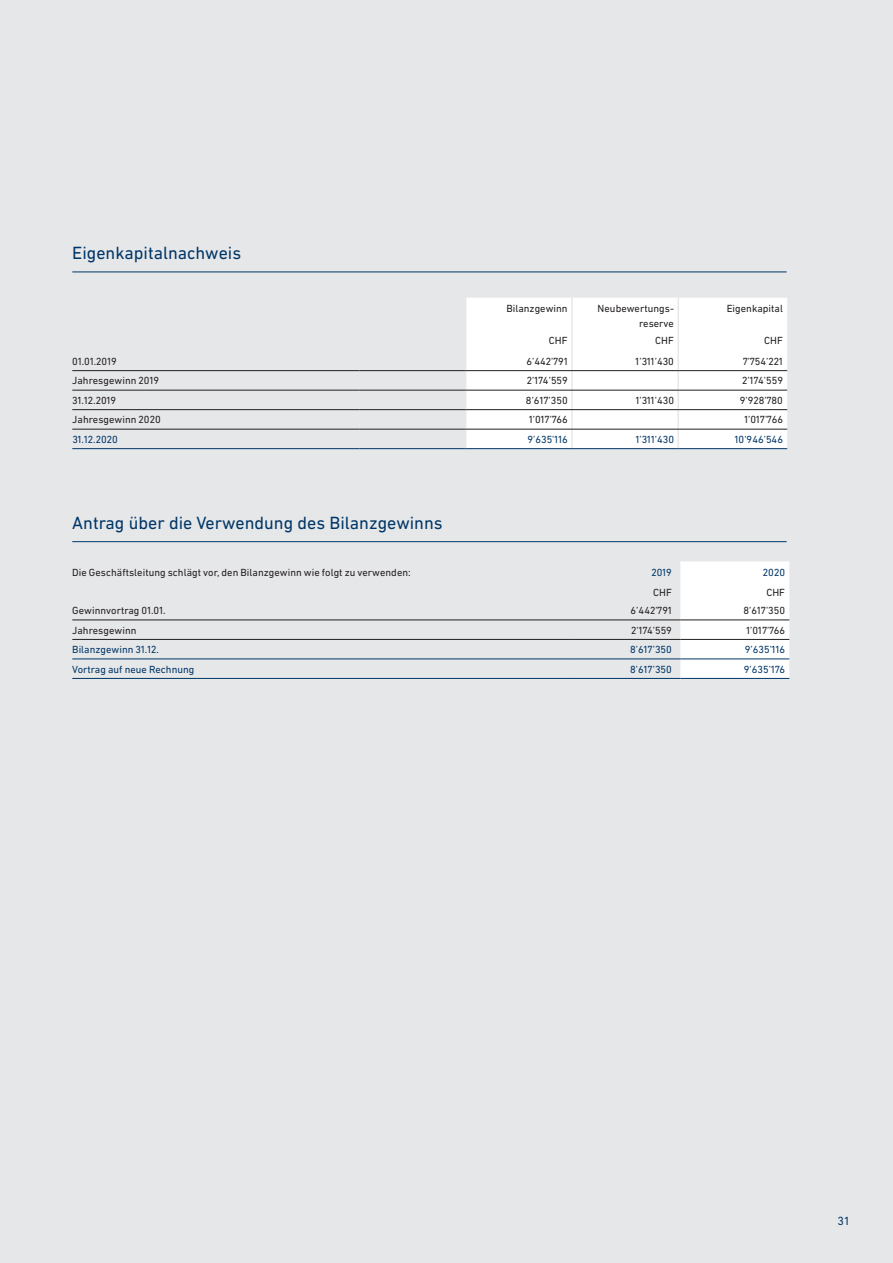
<style>
.page{position:relative;width:893px;height:1263px;background:#e6e7e9}
.page>*{position:absolute;margin:0;border:0;box-sizing:border-box;transform-origin:0 0}
.t1{font:18px "DIN Next LT Pro";color:#003667}
.t2{font:12px "DIN Next LT Pro";color:#003667}
.t3{font:10.5px/15px "DIN Next LT Pro";letter-spacing:.005em;color:#231f20;text-align:right}
.t4{font:10.5px "DIN Next LT Pro";letter-spacing:.005em;color:#003667}
</style>
<div class="page">
<div style="left:680px;top:561px;width:109px;height:117px;background:#fff"></div>
<hr style="left:72px;top:620px;width:502px;height:1px;background:#231f20">
<hr style="left:574px;top:620px;width:106px;height:1px;background:#231f20">
<hr style="left:680px;top:620px;width:109px;height:1px;background:#231f20">
<hr style="left:72px;top:639px;width:502px;height:1px;background:#231f20">
<hr style="left:574px;top:639px;width:106px;height:1px;background:#231f20">
<hr style="left:680px;top:639px;width:109px;height:1px;background:#231f20">
<hr style="left:72px;top:659px;width:502px;height:1px;background:#003667">
<hr style="left:72px;top:678px;width:502px;height:1px;background:#003667">
<hr style="left:574px;top:659px;width:106px;height:1px;background:#003667">
<hr style="left:574px;top:678px;width:106px;height:1px;background:#003667">
<hr style="left:680px;top:659px;width:109px;height:1px;background:#003667">
<hr style="left:680px;top:678px;width:109px;height:1px;background:#003667">
<div style="left:466px;top:298px;width:321px;height:150px;background:#fff"></div>
<div style="left:571px;top:298px;width:108px;height:150px;background:#fff"></div>
<hr style="left:72px;top:370px;width:287px;height:1px;background:#231f20">
<hr style="left:359px;top:370px;width:107px;height:1px;background:#231f20">
<hr style="left:466px;top:370px;width:106px;height:1px;background:#231f20">
<hr style="left:572px;top:370px;width:106px;height:1px;background:#231f20">
<hr style="left:678px;top:370px;width:109px;height:1px;background:#231f20">
<hr style="left:72px;top:390px;width:287px;height:1px;background:#231f20">
<hr style="left:359px;top:390px;width:107px;height:1px;background:#231f20">
<hr style="left:466px;top:390px;width:106px;height:1px;background:#231f20">
<hr style="left:572px;top:390px;width:106px;height:1px;background:#231f20">
<hr style="left:678px;top:390px;width:109px;height:1px;background:#231f20">
<hr style="left:72px;top:409px;width:287px;height:1px;background:#231f20">
<hr style="left:359px;top:409px;width:107px;height:1px;background:#231f20">
<hr style="left:466px;top:409px;width:106px;height:1px;background:#231f20">
<hr style="left:572px;top:409px;width:106px;height:1px;background:#231f20">
<hr style="left:678px;top:409px;width:109px;height:1px;background:#231f20">
<hr style="left:72px;top:429px;width:287px;height:1px;background:#231f20">
<hr style="left:359px;top:429px;width:107px;height:1px;background:#231f20">
<hr style="left:466px;top:429px;width:106px;height:1px;background:#231f20">
<hr style="left:572px;top:429px;width:106px;height:1px;background:#231f20">
<hr style="left:678px;top:429px;width:109px;height:1px;background:#231f20">
<hr style="left:72px;top:448px;width:287px;height:1px;background:#003667">
<hr style="left:359px;top:448px;width:107px;height:1px;background:#003667">
<hr style="left:466px;top:448px;width:106px;height:1px;background:#003667">
<hr style="left:572px;top:448px;width:106px;height:1px;background:#003667">
<hr style="left:678px;top:448px;width:109px;height:1px;background:#003667">
<hr style="left:72px;top:272px;width:715px;height:1px;background:#003667">
<hr style="left:72px;top:541px;width:715px;height:1px;background:#003667">
<h1 class="t1" style="left:72px;top:242px;width:170px">Eigenkapitalnachweis</h1>
<p class="t3" style="left:506px;top:301px;width:63px">Bilanzgewinn</p>
<p class="t3" style="left:598px;top:301px;width:78px">Neubewertungs&shy;reserve</p>
<p class="t3" style="left:727px;top:301px;width:58px">Eigenkapital</p>
<p class="t3" style="left:549px;top:333px;width:20px">CHF</p>
<p class="t3" style="left:655px;top:333px;width:20px">CHF</p>
<p class="t3" style="left:764px;top:333px;width:20px">CHF</p>
<p class="t3" style="left:72px;top:354px;width:46px">01.01.2019</p>
<p class="t3" style="left:526px;top:354px;width:43px">6’442’791</p>
<p class="t3" style="left:636px;top:354px;width:40px">1’311’430</p>
<p class="t3" style="left:743px;top:354px;width:42px">7’754’221</p>
<p class="t3" style="left:72px;top:373px;width:88px">Jahresgewinn 2019</p>
<p class="t3" style="left:527px;top:373px;width:42px">2’174’559</p>
<p class="t3" style="left:742px;top:373px;width:42px">2’174’559</p>
<p class="t3" style="left:72px;top:393px;width:45px">31.12.2019</p>
<p class="t3" style="left:526px;top:393px;width:43px">8’617’350</p>
<p class="t3" style="left:636px;top:393px;width:40px">1’311’430</p>
<p class="t3" style="left:740px;top:393px;width:45px">9’928’780</p>
<p class="t3" style="left:72px;top:412px;width:90px">Jahresgewinn 2020</p>
<p class="t3" style="left:529px;top:412px;width:40px">1’017’766</p>
<p class="t3" style="left:744px;top:412px;width:40px">1’017’766</p>
<p class="t4" style="left:72px;top:433px;width:47px">31.12.2020</p>
<p class="t4" style="left:528px;top:433px;width:42px">9’635’116</p>
<p class="t4" style="left:636px;top:433px;width:40px">1’311’430</p>
<p class="t4" style="left:735px;top:433px;width:50px">10’946’546</p>
<h1 class="t1" style="left:72px;top:512px;width:372px">Antrag über die Verwendung des Bilanzgewinns</h1>
<p class="t3" style="left:72px;top:565px;width:340px">Die Geschäftsleitung schlägt vor, den Bilanzgewinn wie folgt zu verwenden:</p>
<p class="t4" style="left:651px;top:566px;width:22px">2019</p>
<p class="t4" style="left:763px;top:566px;width:24px">2020</p>
<p class="t3" style="left:653px;top:584px;width:20px">CHF</p>
<p class="t3" style="left:766px;top:584px;width:20px">CHF</p>
<p class="t3" style="left:72px;top:603px;width:95px">Gewinnvortrag 01.01.</p>
<p class="t3" style="left:631px;top:603px;width:43px">6’442’791</p>
<p class="t3" style="left:743px;top:603px;width:43px">8’617’350</p>
<p class="t3" style="left:72px;top:622px;width:66px">Jahresgewinn</p>
<p class="t3" style="left:631px;top:622px;width:42px">2’174’559</p>
<p class="t3" style="left:746px;top:622px;width:40px">1’017’766</p>
<p class="t4" style="left:72px;top:643px;width:88px">Bilanzgewinn 31.12.</p>
<p class="t4" style="left:630px;top:643px;width:43px">8’617’350</p>
<p class="t4" style="left:745px;top:643px;width:42px">9’635’116</p>
<p class="t4" style="left:72px;top:663px;width:124px">Vortrag auf neue Rechnung</p>
<p class="t4" style="left:630px;top:663px;width:43px">8’617’350</p>
<p class="t4" style="left:744px;top:663px;width:43px">9’635’176</p>
<p class="t2" style="left:837px;top:1213px;width:15px">31</p>
</div>
